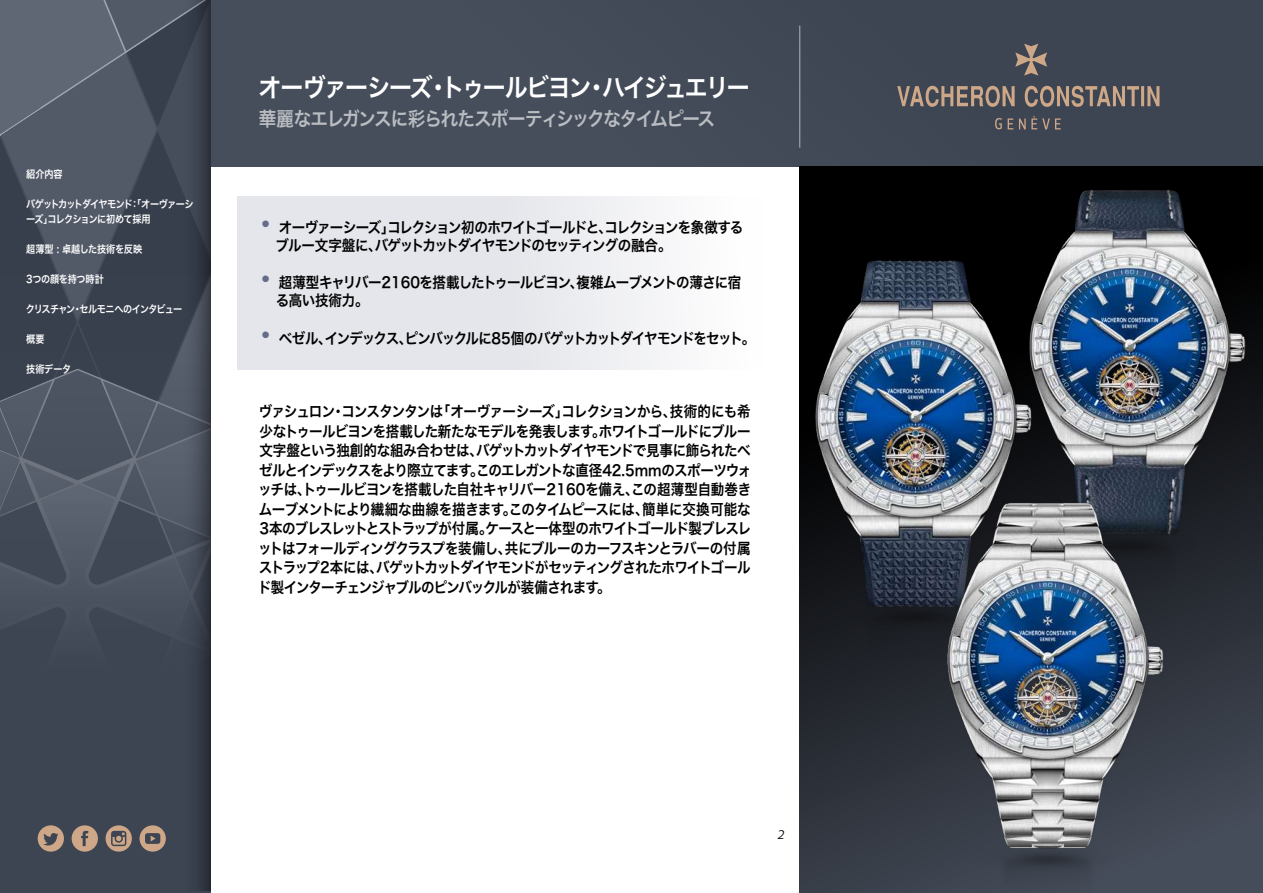
<style>
.page{position:relative;width:1263px;height:893px;background:#fff}
.page>*{position:absolute;margin:0;border:0;box-sizing:border-box;transform-origin:0 0}
.t1{font:25.5px "Hira Kaku Pro W6";letter-spacing:-.08em;color:#fff;scale:.9 1}
.t2{font:19.5px "Hira Kaku Pro W6";letter-spacing:-.07em;color:#b9bcc1;scale:.9 1}
.t3{font:15px/19.5px "Hira Kaku Pro W6";letter-spacing:-.07em;color:#000;scale:.9 1}
.t4{font:15px/18px "Hira Kaku Pro W6";letter-spacing:-.045em;color:#000;scale:.9 1}
.t5{font:15px "Hira Kaku Pro W6";letter-spacing:-.09em;color:#000;scale:.9 1}
.t6{font:italic 12.75px "Prelo";color:#000}
.t7{font:10.5px/15px "Hira Kaku Pro W6";letter-spacing:-.09em;color:#fff;scale:.87 1}
.t8{font:10.5px "Hira Kaku Pro W6";letter-spacing:-.075em;color:#fff;scale:.87 1}
.t9{font:10.5px "Hira Kaku Pro W6";letter-spacing:-.015em;color:#fff;scale:.87 1}
.t10{font:10.5px "Hira Kaku Pro W6";letter-spacing:-.05em;color:#fff;scale:.87 1}
.t11{font:10.5px "Hira Kaku Pro W6";letter-spacing:-.03em;color:#fff;scale:.87 1}
.s1{font-family:"ST Heiti SC";font-weight:500;font-size:21px;color:#646c8a}
</style>
<div class="page">
<div style="left:210px;top:0;width:1053px;height:166px;background:#474e5b"></div>
<hr style="left:799px;top:26px;width:1px;height:122px;background:#b4b5b7">
<svg style="left:897px;top:44px;width:262px;height:85px"></svg>
<div style="left:0;top:0;width:210px;height:893px;background:#3d4452"></div>
<div style="left:163px;top:0;width:47px;height:891px;background:linear-gradient(to right,#424a59,#2f343f)"></div>
<svg style="left:0;top:0;width:210px;height:867px"></svg>
<svg style="left:799px;top:214px;width:464px;height:679px;background:#30353e"></svg>
<div style="left:799px;top:166px;width:464px;height:48px;background:#000"></div>
<div style="left:815px;top:635px;width:97px;height:46px;background:#1f2227"></div>
<img style="left:799px;top:230px;width:195px;height:405px">
<div style="left:1189px;top:565px;width:43px;height:45px;background:#272b32"></div>
<img style="left:994px;top:189px;width:269px;height:376px">
<div style="left:947px;top:877px;width:203px;height:16px;background:#414854"></div>
<img style="left:912px;top:472px;width:277px;height:405px">
<div style="left:237px;top:196px;width:524px;height:174px;background:linear-gradient(to right,#dee0e6,#f8f8fa)"></div>
<p class="t10" style="left:26px;top:165px;width:43px">紹介内容</p>
<p class="t7" style="left:26px;top:196px;width:194px">バゲットカットダイヤモンド：「オーヴァーシーズ」コレクションに初めて採用</p>
<p class="t9" style="left:26px;top:240px;width:135px">超薄型 : 卓越した技術を反映</p>
<p class="t11" style="left:26px;top:270px;width:91px">3つの顔を持つ時計</p>
<p class="t8" style="left:26px;top:300px;width:181px">クリスチャン・セルモニへのインタビュー</p>
<p class="t10" style="left:26px;top:330px;width:23px">概要</p>
<p class="t10" style="left:26px;top:360px;width:53px">技術データ</p>
<h1 class="t1" style="left:259px;top:65px;width:547px">オーヴァーシーズ・トゥールビヨン・ハイジュエリー</h1>
<h2 class="t2" style="left:259px;top:101px;width:508px">華麗なエレガンスに彩られたスポーティシックなタイムピース</h2>
<p class="t3" style="left:276px;top:217px;width:521px;line-height:18px;text-indent:-16px"><span class="s1">•</span> オーヴァーシーズ」コレクション初のホワイトゴールドと、コレクションを象徴するブルー文字盤に、バゲットカットダイヤモンドのセッティングの融合。</p>
<p class="t4" style="left:276px;top:273px;width:519px;text-indent:-16px"><span class="s1">•</span> 超薄型キャリバー2160を搭載したトゥールビヨン、複雑ムーブメントの薄さに宿る高い技術力。</p>
<p class="t5" style="left:259px;top:324px;width:553px"><span class="s1">•</span> ベゼル、インデックス、ピンバックルに85個のバゲットカットダイヤモンドをセット。</p>
<p class="t3" style="left:258px;top:401px;width:549px;text-align:justify">ヴァシュロン・コンスタンタンは「オーヴァーシーズ」コレクションから、技術的にも希少なトゥールビヨンを搭載した新たなモデルを発表します。ホワイトゴールドにブルー文字盤という独創的な組み合わせは、バゲットカットダイヤモンドで見事に飾られたベゼルとインデックスをより際立てます。このエレガントな直径42.5ｍｍのスポーツウォッチは、トゥールビヨンを搭載した自社キャリバー2160を備え、この超薄型自動巻きムーブメントにより繊細な曲線を描きます。このタイムピースには、簡単に交換可能な3本のブレスレットとストラップが付属。ケースと一体型のホワイトゴールド製ブレスレットはフォールディングクラスプを装備し、共にブルーのカーフスキンとラバーの付属ストラップ2本には、バゲットカットダイヤモンドがセッティングされたホワイトゴールド製インターチェンジャブルのピンバックルが装備されます。</p>
<p class="t6" style="left:777px;top:826px;width:9px">2</p>
</div>
